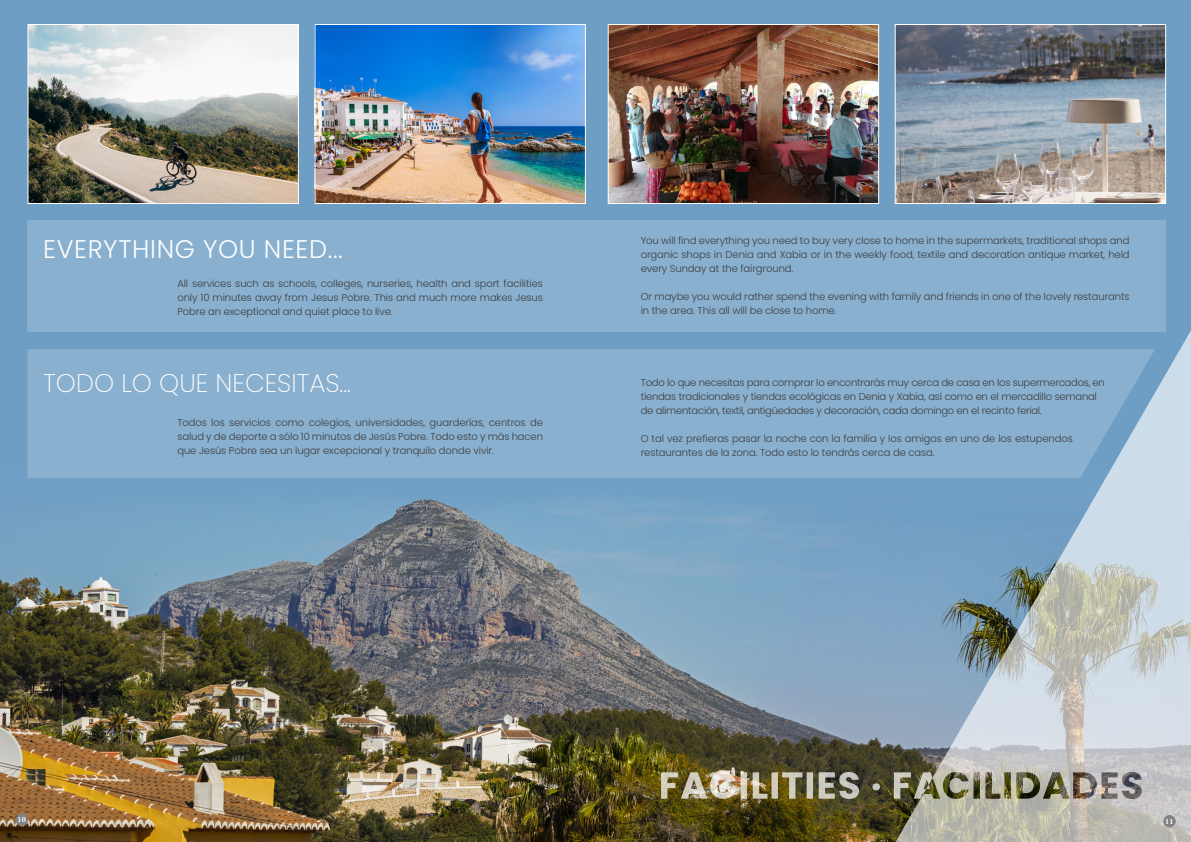
<style>
.page{position:relative;width:1191px;height:842px;background:#6e9ec4}
.page>*{position:absolute;margin:0;border:0;box-sizing:border-box;transform-origin:0 0}
.t1{font:200 25.5px "Poppins";color:#fff}
.t2{font:300 25.5px "Poppins";letter-spacing:.025em;color:#fff}
.t3{font:300 10px/14px "Poppins";letter-spacing:-.01em;color:#3e3e3f;text-align:justify}
.t4{font:700 8px "Adobe Garamond Pro";color:#fff}
</style>
<div class="page">
<img style="left:0;top:499px;width:881px;height:343px">
<svg style="left:881px;top:331px;width:310px;height:511px"></svg>
<div style="left:27px;top:349px;width:1128px;height:129px;background:#89b0cf"></div>
<div style="left:16px;top:814px;width:12px;height:12px;background:#808285;border-radius:50%"></div>
<div style="left:1163px;top:815px;width:12px;height:12px;background:#808285;border-radius:50%"></div>
<div style="left:27px;top:220px;width:1139px;height:111px;background:#89b0cf"></div>
<img style="left:29px;top:26px;width:268px;height:176px">
<div style="left:27px;top:24px;width:272px;height:180px;border:1px solid #fff"></div>
<img style="left:316px;top:26px;width:268px;height:176px">
<div style="left:314px;top:24px;width:272px;height:180px;border:1px solid #fff"></div>
<img style="left:609px;top:26px;width:268px;height:176px">
<div style="left:607px;top:24px;width:272px;height:180px;border:1px solid #fff"></div>
<img style="left:896px;top:26px;width:268px;height:176px">
<div style="left:894px;top:24px;width:272px;height:180px;border:1px solid #fff"></div>
<img style="left:661px;top:772px;width:271px;height:27px">
<p class="t2" style="left:43px;top:235px;width:301px">EVERYTHING YOU NEED...</p>
<p class="t3" style="left:177px;top:276px;width:367px">All services such as schools, colleges, nurseries, health and sport facilities only 10 minutes away from Jesus Pobre. This and much more makes Jesus Pobre an exceptional and quiet place to live.</p>
<p class="t1" style="left:43px;top:369px;width:309px">TODO LO QUE NECESITAS...</p>
<p class="t3" style="left:177px;top:415px;width:367px">Todos los servicios como colegios, universidades, guarderías, centros de salud y de deporte a sólo 10 minutos de Jesús Pobre. Todo esto y más hacen que Jesús Pobre sea un lugar excepcional y tranquilo donde vivir.</p>
<p class="t3" style="left:640px;top:234px;width:490px">You will find everything you need to buy very close to home in the supermarkets, traditional shops and organic shops in Denia and Xabia or in the weekly food, textile and decoration antique market, held every Sunday at the fairground.</p>
<p class="t3" style="left:640px;top:290px;width:490px">Or maybe you would rather spend the evening with family and friends in one of the lovely restaurants in the area. This all will be close to home.</p>
<p class="t3" style="left:640px;top:375px;width:466px;text-align:left">Todo lo que necesitas para comprar lo encontrarás muy cerca de casa en los supermercados, en tiendas tradicionales y tiendas ecológicas en Denia y Xabia, así como en el mercadillo semanal de alimentación, textil, antigüedades y decoración, cada domingo en el recinto ferial.</p>
<p class="t3" style="left:640px;top:431px;width:434px">O tal vez prefieras pasar la noche con la familia y los amigos en uno de los estupendos restaurantes de la zona. Todo esto lo tendrás cerca de casa.</p>
<p class="t4" style="left:18px;top:815px;width:10px">10</p>
<p class="t4" style="left:1165px;top:816px;width:10px">11</p>
</div>
